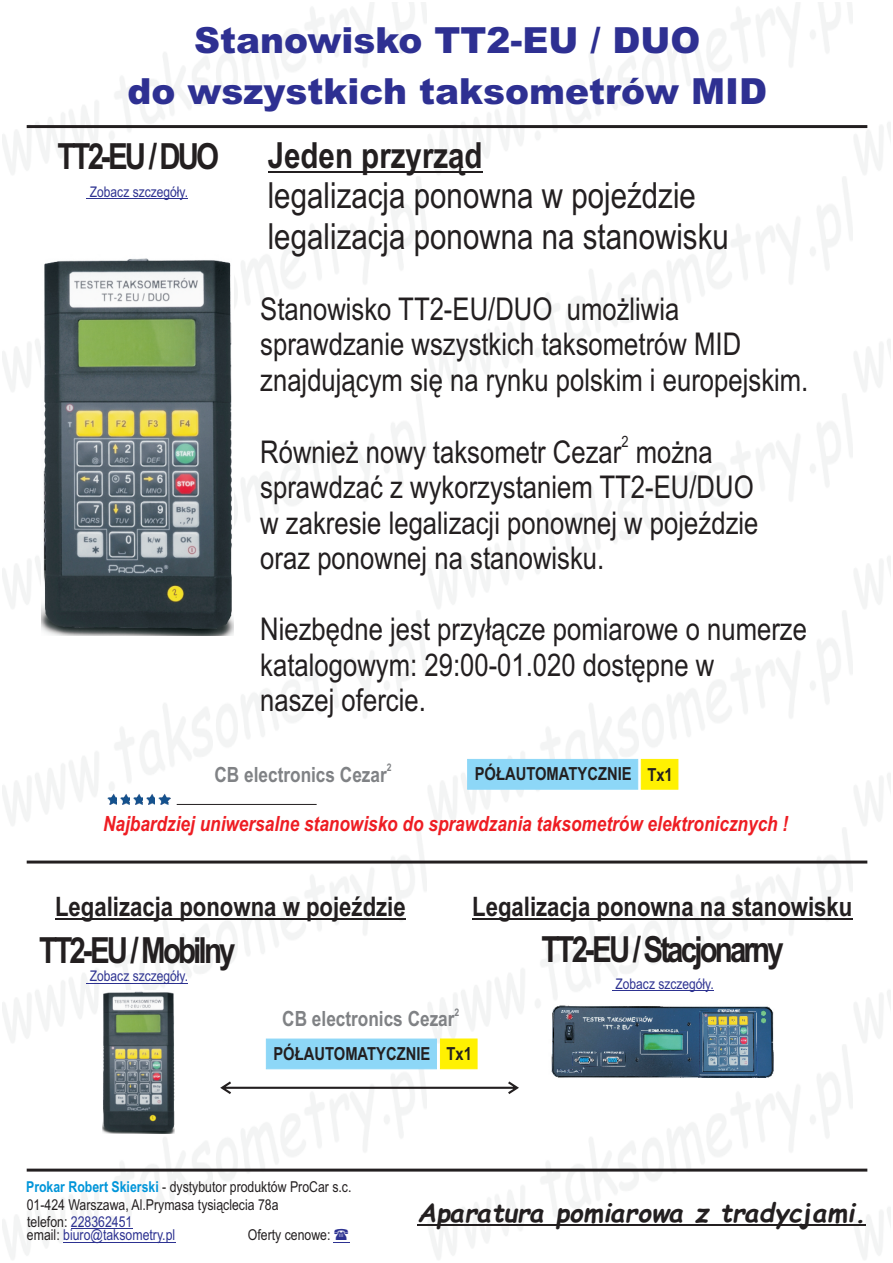
<style>
.page{position:relative;width:893px;height:1263px;background:#fff}
.page>*{position:absolute;margin:0;border:0;box-sizing:border-box;transform-origin:0 0}
.t1{font:36px/40.8px "Arial Narrow";color:#231f20}
.t2{font:900 36px/50.7px "Arial";color:#2e3092;text-align:center}
.t3{font:700 36px "Arial Narrow";letter-spacing:-.08em;color:#231f20}
.t4{font:700 36px "Arial Narrow";color:#231f20}
.t5{font:31.35px/35.4px "Arial Narrow";color:#231f20}
.t6{font:700 27px "Arial Narrow";color:#231f20}
.t7{font:italic 700 25.95px "Comic Sans MS";color:#231f20}
.t8{font:italic 700 21px "Arial Narrow";color:#ee1d23}
.t9{font:700 21px "Arial Narrow";color:#808285}
.t10{font:700 18px "Arial Narrow";color:#231f20}
.t11{font:15.6px "Arial Narrow";color:#231f20}
.t12{font:15px/17.2px "Arial Narrow";color:#231f20}
.t13{font:15px "Arial Narrow";color:#2d3291}
.t14{font:14.7px "Arial Narrow";color:#2d3291}
.t15{font:700 10.5px "Arial Narrow";color:#808285}
.s1{font-weight:700;color:#0095d9}
.s2{color:#2d3291}
.s3{color:#231f20}
</style>
<div class="page">
<img style="left:41px;top:258px;width:193px;height:377px">
<hr style="left:472px;top:918px;width:380px;height:2px;background:#231f20">
<hr style="left:55px;top:919px;width:351px;height:1px;background:#231f20">
<hr style="left:27px;top:125px;width:840px;height:3px;background:#231f20">
<hr style="left:27px;top:860px;width:840px;height:3px;background:#231f20">
<img style="left:107px;top:793px;width:10px;height:12px">
<img style="left:120px;top:794px;width:10px;height:11px">
<img style="left:133px;top:794px;width:10px;height:11px">
<img style="left:146px;top:794px;width:9px;height:11px">
<img style="left:158px;top:793px;width:13px;height:12px">
<hr style="left:177px;top:804px;width:140px;height:1px;background:#231f20">
<img style="left:102px;top:991px;width:72px;height:142px">
<hr style="left:87px;top:198px;width:101px;height:1px;background:#2d3291">
<img style="left:551px;top:1005px;width:223px;height:73px">
<svg style="left:467px;top:759px;width:211px;height:30px"></svg>
<hr style="left:612px;top:990px;width:102px;height:1px;background:#2d3291">
<hr style="left:87px;top:983px;width:101px;height:1px;background:#2d3291">
<hr style="left:27px;top:1168px;width:840px;height:3px;background:#231f20">
<hr style="left:71px;top:1228px;width:61px;height:1px;background:#2d3291">
<hr style="left:63px;top:1242px;width:112px;height:1px;background:#2d3291">
<hr style="left:417px;top:1224px;width:449px;height:1px;background:#231f20">
<svg style="left:266px;top:1039px;width:211px;height:30px"></svg>
<hr style="left:268px;top:171px;width:215px;height:1px;background:#231f20">
<svg style="left:220px;top:1081px;width:299px;height:13px"></svg>
<svg style="left:333px;top:1242px;width:16px;height:1px"></svg>
<p class="t2" style="left:128px;top:19px;width:641px">Stanowisko TT2-EU / DUO<br>do wszystkich taksometrów MID</p>
<p class="t3" style="left:57px;top:143px;width:163px">TT2-EU/DUO</p>
<p class="t14" style="left:90px;top:186px;width:100px">Zobacz szczegó³y.</p>
<p class="t4" style="left:268px;top:141px;width:216px">Jeden przyrz¹d</p>
<p class="t1" style="left:268px;top:179px;width:463px">legalizacja ponowna w pojeŸdzie legalizacja ponowna na stanowisku</p>
<p class="t5" style="left:260px;top:294px;width:550px">Stanowisko TT2-EU/DUO umo¿liwia sprawdzanie wszystkich taksometrów MID znajduj¹cym siê na rynku polskim i europejskim.</p>
<p class="t11" style="left:621px;top:436px;width:9px">2</p>
<p class="t5" style="left:260px;top:437px;width:500px">Równie¿ nowy taksometr Cezar mo¿na sprawdzaæ z wykorzystaniem TT2-EU/DUO w zakresie legalizacji ponownej w pojeŸdzie oraz ponownej na stanowisku.</p>
<p class="t5" style="left:260px;top:614px;width:548px">Niezbêdne jest przy³¹cze pomiarowe o numerze katalogowym: 29:00-01.020 dostêpne w<br>naszej ofercie.</p>
<p class="t15" style="left:387px;top:763px;width:6px">2</p>
<p class="t9" style="left:215px;top:766px;width:174px">CB electronics Cezar</p>
<p class="t10" style="left:475px;top:767px;width:158px">PÓ£AUTOMATYCZNIE</p>
<p class="t10" style="left:647px;top:767px;width:27px">Tx1</p>
<p class="t8" style="left:103px;top:816px;width:687px">Najbardziej uniwersalne stanowisko do sprawdzania taksometrów elektronicznych !</p>
<p class="t6" style="left:55px;top:896px;width:352px">Legalizacja ponowna w pojeŸdzie</p>
<p class="t6" style="left:472px;top:896px;width:382px">Legalizacja ponowna na stanowisku</p>
<p class="t3" style="left:39px;top:936px;width:198px">TT2-EU/Mobilny</p>
<p class="t3" style="left:541px;top:936px;width:244px">TT2-EU/Stacjonarny</p>
<p class="t14" style="left:90px;top:971px;width:100px">Zobacz szczegó³y.</p>
<p class="t14" style="left:615px;top:978px;width:100px">Zobacz szczegó³y.</p>
<p class="t15" style="left:455px;top:1008px;width:6px">2</p>
<p class="t9" style="left:282px;top:1011px;width:174px">CB electronics Cezar</p>
<p class="t10" style="left:273px;top:1047px;width:158px">PÓ£AUTOMATYCZNIE</p>
<p class="t10" style="left:447px;top:1047px;width:27px">Tx1</p>
<p class="t12" style="left:26px;top:1179px;width:327px"><span class="s1">Prokar Robert Skierski</span> - dystybutor produktów ProCar s.c.<br>01-424 Warszawa, Al.Prymasa tysi¹clecia 78a<br>telefon: <span class="s2">228362451</span></p>
<p class="t13" style="left:27px;top:1229px;width:150px"><span class="s3">email:</span> biuro@taksometry.pl</p>
<p class="t12" style="left:248px;top:1227px;width:84px">Oferty cenowe:</p>
<p class="t7" style="left:417px;top:1201px;width:450px">Aparatura pomiarowa z tradycjami.</p>
</div>
